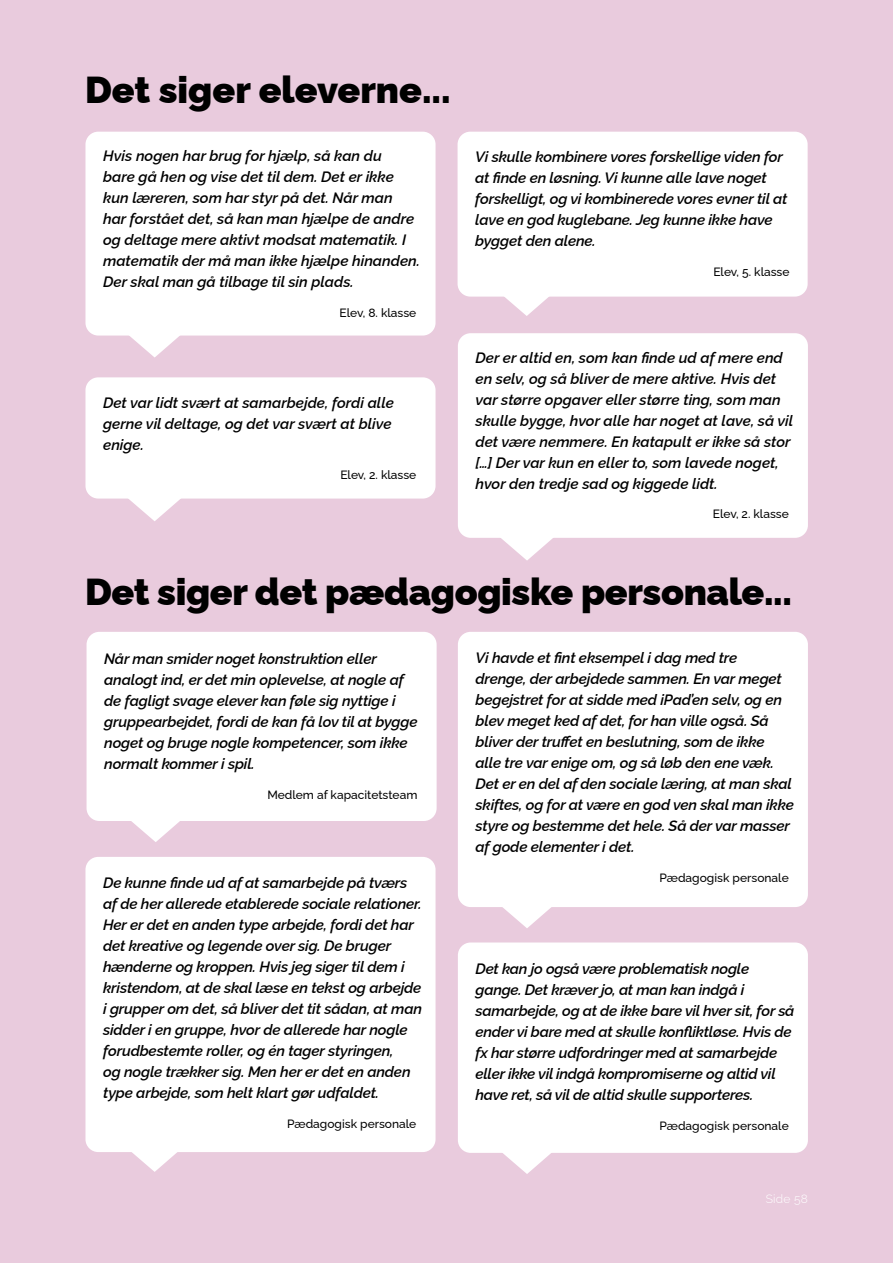
<style>
.page{position:relative;width:893px;height:1263px;background:#fff}
.page>*{position:absolute;margin:0;border:0;box-sizing:border-box;transform-origin:0 0}
.t1{font:900 37.5px "Raleway";letter-spacing:-.01em;color:#000}
.t2{font:italic 600 15px/21px "Raleway";letter-spacing:-.01em;color:#000}
.t3{font:500 12px "Raleway";color:#000}
.t4{font:300 12px "Raleway";letter-spacing:.02em;color:#fff}
</style>
<div class="page">
<div style="left:1px;top:0;width:892px;height:1263px;background:#e9cbdd"></div>
<div style="left:85px;top:132px;width:351px;height:204px;background:#fff;border-radius:13px"></div>
<svg style="left:127px;top:335px;width:56px;height:22px"></svg>
<div style="left:85px;top:377px;width:351px;height:122px;background:#fff;border-radius:13px"></div>
<svg style="left:127px;top:498px;width:56px;height:23px"></svg>
<div style="left:458px;top:333px;width:350px;height:205px;background:#fff;border-radius:13px"></div>
<svg style="left:501px;top:538px;width:52px;height:23px"></svg>
<div style="left:87px;top:632px;width:350px;height:189px;background:#fff;border-radius:13px"></div>
<svg style="left:131px;top:821px;width:49px;height:21px"></svg>
<div style="left:458px;top:942px;width:350px;height:211px;background:#fff;border-radius:13px"></div>
<svg style="left:503px;top:1153px;width:48px;height:21px"></svg>
<div style="left:85px;top:857px;width:351px;height:295px;background:#fff;border-radius:13px"></div>
<svg style="left:132px;top:1152px;width:45px;height:20px"></svg>
<div style="left:458px;top:132px;width:350px;height:165px;background:#fff;border-radius:13px"></div>
<svg style="left:499px;top:296px;width:56px;height:20px"></svg>
<div style="left:458px;top:632px;width:350px;height:275px;background:#fff;border-radius:13px"></div>
<svg style="left:502px;top:907px;width:50px;height:21px"></svg>
<h1 class="t1" style="left:85px;top:59px;width:367px">Det siger eleverne...</h1>
<p class="t2" style="left:103px;top:144px;width:318px">Hvis nogen har brug for hjælp, så kan du<br>bare gå hen og vise det til dem. Det er ikke kun læreren, som har styr på det. Når man<br>har forstået det, så kan man hjælpe de andre og deltage mere aktivt modsat matematik. I matematik der må man ikke hjælpe hinanden.<br>Der skal man gå tilbage til sin plads.</p>
<p class="t3" style="left:340px;top:303px;width:78px">Elev, 8. klasse</p>
<p class="t2" style="left:103px;top:390px;width:292px">Det var lidt svært at samarbejde, fordi alle gerne vil deltage, og det var svært at blive enige.</p>
<p class="t3" style="left:340px;top:466px;width:78px">Elev, 2. klasse</p>
<p class="t2" style="left:475px;top:145px;width:314px">Vi skulle kombinere vores forskellige viden for at finde en løsning. Vi kunne alle lave noget forskelligt, og vi kombinerede vores evner til at lave en god kuglebane. Jeg kunne ikke have bygget den alene.</p>
<p class="t3" style="left:713px;top:262px;width:78px">Elev, 5. klasse</p>
<p class="t2" style="left:476px;top:345px;width:319px">Der er altid en, som kan finde ud af mere end en selv, og så bliver de mere aktive. Hvis det var større opgaver eller større ting, som man skulle bygge, hvor alle har noget at lave, så vil det være nemmere. En katapult er ikke så stor […] Der var kun en eller to, som lavede noget, hvor den tredje sad og kiggede lidt.</p>
<p class="t3" style="left:713px;top:504px;width:78px">Elev, 2. klasse</p>
<h1 class="t1" style="left:85px;top:562px;width:708px">Det siger det pædagogiske personale...</h1>
<p class="t2" style="left:104px;top:647px;width:315px">Når man smider noget konstruktion eller analogt ind, er det min oplevelse, at nogle af de fagligt svage elever kan føle sig nyttige i gruppearbejdet, fordi de kan få lov til at bygge noget og bruge nogle kompetencer, som ikke normalt kommer i spil.</p>
<p class="t3" style="left:267px;top:785px;width:152px">Medlem af kapacitetsteam</p>
<p class="t2" style="left:103px;top:870px;width:320px">De kunne finde ud af at samarbejde på tværs af de her allerede etablerede sociale relationer.<br>Her er det en anden type arbejde, fordi det har det kreative og legende over sig. De bruger hænderne og kroppen. Hvis jeg siger til dem i kristendom, at de skal læse en tekst og arbejde i grupper om det, så bliver det tit sådan, at man sidder i en gruppe, hvor de allerede har nogle forudbestemte roller, og én tager styringen,<br>og nogle trækker sig. Men her er det en anden type arbejde, som helt klart gør udfaldet.</p>
<p class="t2" style="left:476px;top:646px;width:320px">Vi havde et fint eksempel i dag med tre<br>drenge, der arbejdede sammen. En var meget begejstret for at sidde med iPad’en selv, og en blev meget ked af det, for han ville også. Så bliver der truffet en beslutning, som de ikke alle tre var enige om, og så løb den ene væk.<br>Det er en del af den sociale læring, at man skal skiftes, og for at være en god ven skal man ikke styre og bestemme det hele. Så der var masser af gode elementer i det.</p>
<p class="t3" style="left:659px;top:868px;width:131px">Pædagogisk personale</p>
<p class="t2" style="left:476px;top:957px;width:320px">Det kan jo også være problematisk nogle gange. Det kræver jo, at man kan indgå i samarbejde, og at de ikke bare vil hver sit, for så ender vi bare med at skulle konfliktløse. Hvis de fx har større udfordringer med at samarbejde eller ikke vil indgå kompromiserne og altid vil have ret, så vil de altid skulle supporteres.</p>
<p class="t3" style="left:287px;top:1114px;width:131px">Pædagogisk personale</p>
<p class="t3" style="left:659px;top:1116px;width:131px">Pædagogisk personale</p>
<p class="t4" style="left:766px;top:1189px;width:44px">Side 58</p>
</div>
